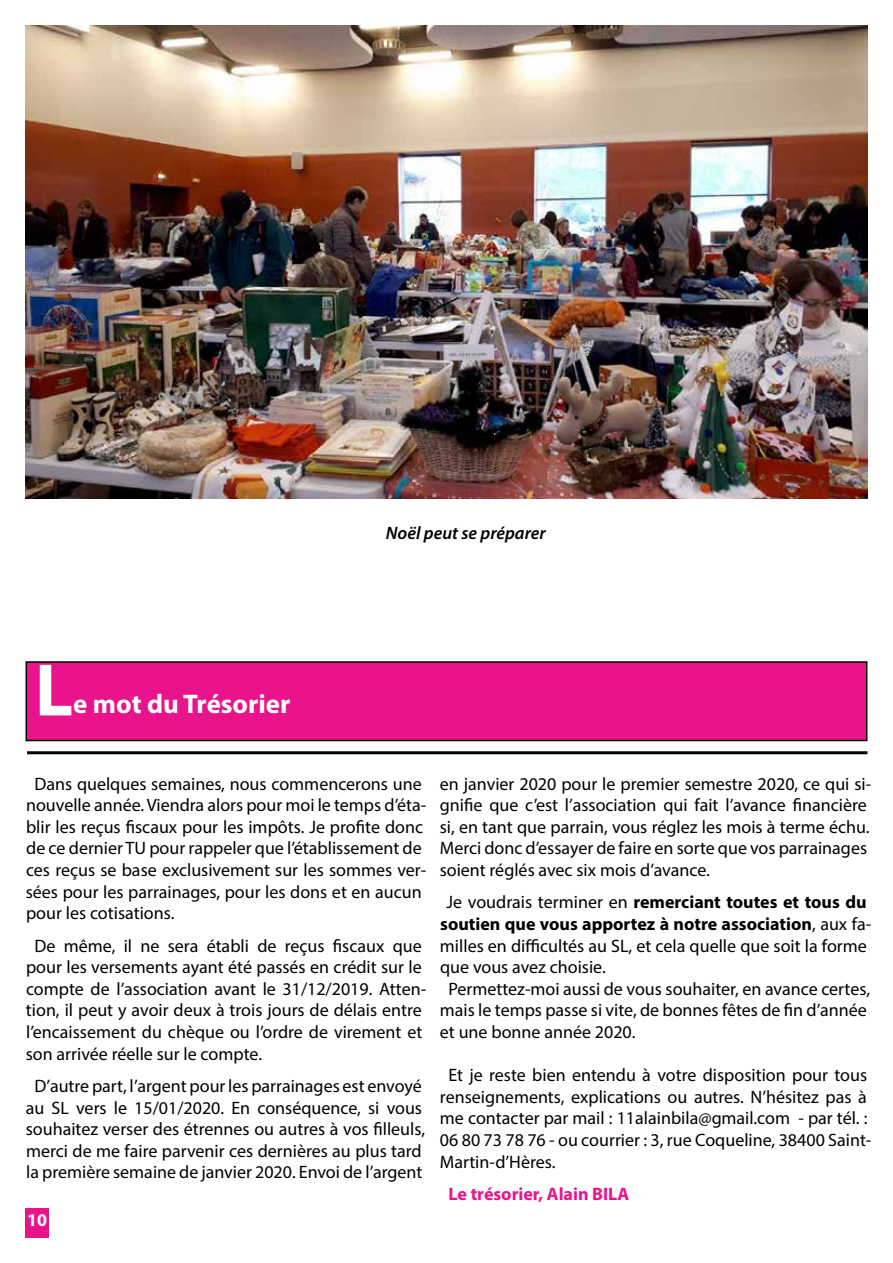
<style>
.page{position:relative;width:893px;height:1263px;background:#fff}
.page>*{position:absolute;margin:0;border:0;box-sizing:border-box;transform-origin:0 0}
.t1{font:700 75px "Myriad Pro";color:#fff}
.t2{font:700 27px "Myriad Pro";color:#fff}
.t3{font:18px/21.6px "Myriad Pro";color:#000}
.t4{font:700 18px "Myriad Pro";color:#000}
.t5{font:700 18px "Myriad Pro";color:#e9138c}
.t6{font:italic 600 18px "Myriad Pro";color:#000}
.t7{font:700 18px "Myriad Pro";color:#fff}
.s1{font-weight:400}
</style>
<div class="page">
<div style="left:26px;top:1208px;width:23px;height:29px;background:#e9138c"></div>
<div style="left:26px;top:662px;width:841px;height:78px;background:#e9138c"></div>
<div style="left:26px;top:661px;width:841px;height:80px;border:2px solid #000"></div>
<hr style="left:27px;top:751px;width:840px;height:3px;background:#000">
<img style="left:26px;top:26px;width:841px;height:472px">
<h1 class="t1" style="left:35px;top:641px;width:40px">L</h1>
<h2 class="t2" style="left:73px;top:686px;width:219px">e mot du Trésorier</h2>
<p class="t6" style="left:386px;top:522px;width:161px">Noël peut se préparer</p>
<p class="t3" style="left:26px;top:772px;width:402px;text-indent:9px">Dans quelques semaines, nous commencerons une nouvelle année. Viendra alors pour moi le temps d’éta&shy;blir les reçus fiscaux pour les impôts. Je profite donc de ce dernier TU pour rappeler que l’établissement de ces reçus se base exclusivement sur les sommes ver&shy;sées pour les parrainages, pour les dons et en aucun pour les cotisations.</p>
<p class="t3" style="left:26px;top:934px;width:402px;text-indent:9px">De même, il ne sera établi de reçus fiscaux que pour les versements ayant été passés en crédit sur le compte de l’association avant le 31/12/2019. Atten&shy;tion, il peut y avoir deux à trois jours de délais entre l’encaissement du chèque ou l’ordre de virement et son arrivée réelle sur le compte.</p>
<p class="t3" style="left:26px;top:1075px;width:401px;text-align:center">D’autre part, l’argent pour les parrainages est envoyé au SL vers le 15/01/2020. En conséquence, si vous souhaitez verser des étrennes ou autres à vos filleuls, merci de me faire parvenir ces dernières au plus tard la première semaine de janvier 2020. Envoi de l’argent</p>
<p class="t7" style="left:27px;top:1208px;width:21px">10</p>
<p class="t3" style="left:440px;top:772px;width:433px">en janvier 2020 pour le premier semestre 2020, ce qui si&shy;gnifie que c’est l’association qui fait l’avance financière si, en tant que parrain, vous réglez les mois à terme échu.<br>Merci donc d’essayer de faire en sorte que vos parrainages soient réglés avec six mois d’avance.</p>
<p class="t4" style="left:446px;top:890px;width:422px"><span class="s1">Je voudrais terminer en</span> remerciant toutes et tous du</p>
<p class="t4" style="left:440px;top:912px;width:433px">soutien que vous apportez à notre association<span class="s1">, aux fa-</span></p>
<p class="t3" style="left:440px;top:934px;width:428px">milles en difficultés au SL, et cela quelle que soit la forme</p>
<p class="t3" style="left:440px;top:956px;width:167px">que vous avez choisie.</p>
<p class="t3" style="left:448px;top:978px;width:423px">Permettez-moi aussi de vous souhaiter, en avance certes,</p>
<p class="t3" style="left:440px;top:999px;width:428px">mais le temps passe si vite, de bonnes fêtes de fin d’année</p>
<p class="t3" style="left:440px;top:1021px;width:197px">et une bonne année 2020.</p>
<p class="t3" style="left:440px;top:1064px;width:433px;text-indent:9px">Et je reste bien entendu à votre disposition pour tous renseignements, explications ou autres. N’hésitez pas à me contacter par mail : 11alainbila@gmail.com - par tél. :<br>06 80 73 78 76 - ou courrier : 3, rue Coqueline, 38400 Saint-Martin-d’Hères.</p>
<p class="t5" style="left:448px;top:1182px;width:182px">Le trésorier, Alain BILA</p>
</div>
